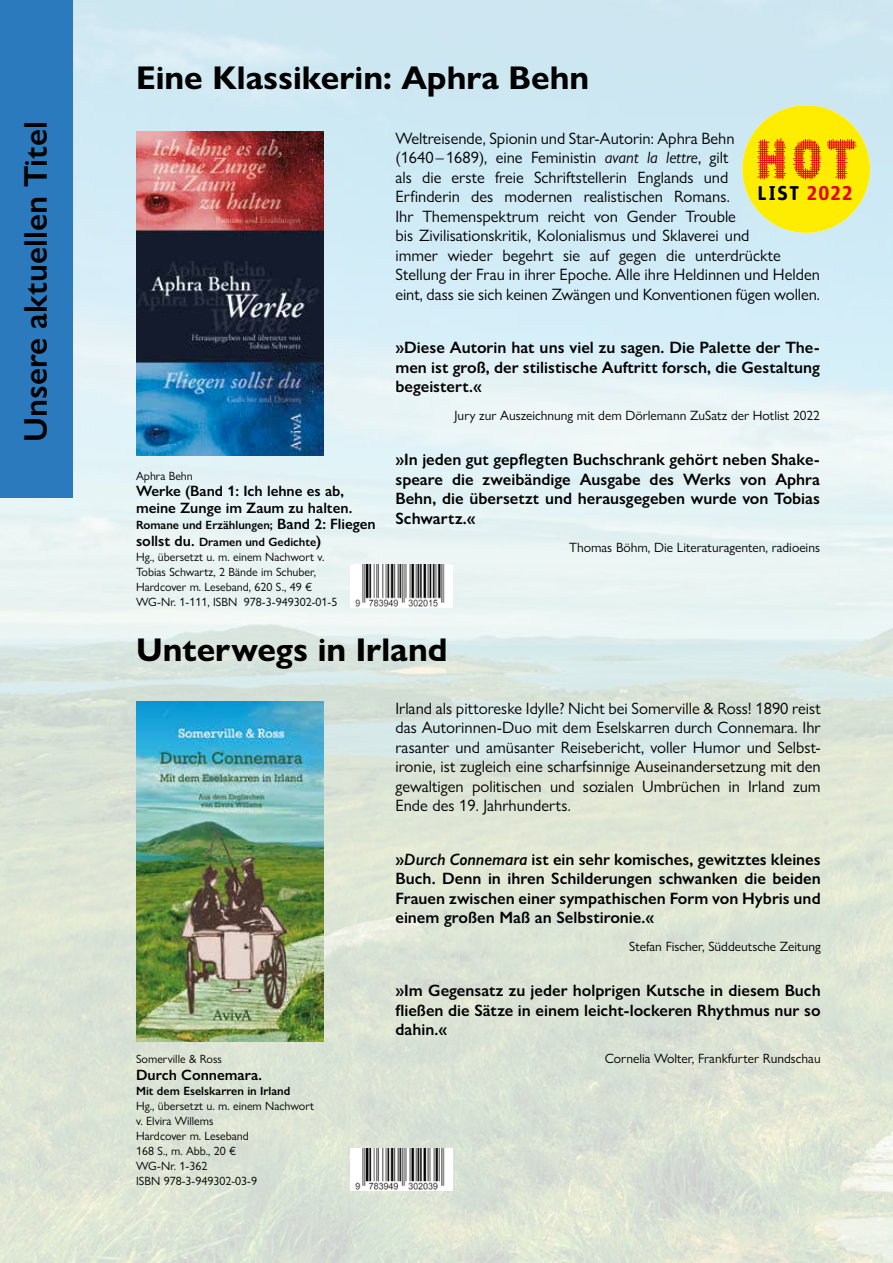
<style>
.page{position:relative;width:893px;height:1263px;background:#fff}
.page>*{position:absolute;margin:0;border:0;box-sizing:border-box;transform-origin:0 0}
.t1{font:700 33px "Gill Sans Nova";color:#000}
.t2{font:600 33px "Gill Sans Nova";color:#000}
.t3{font:700 19.95px "Unit Rounded OT";letter-spacing:.045em;color:#000}
.t4{font:16.5px/19.5px "Gill Sans Nova";color:#000}
.t5{font:600 16.5px/19.5px "Gill Sans Nova";color:#000;text-align:justify}
.t6{font:600 15px/16.5px "Gill Sans Nova";color:#000}
.t7{font:13.5px "Gill Sans Nova";color:#000}
.t8{font:12px/15px "Gill Sans Nova";color:#000}
.t9{font:600 12px/16.5px "Gill Sans Nova";color:#000}
.s1{font-size:15px}
.s2{font-style:italic}
.s3{color:#e30613}
</style>
<div class="page">
<img style="left:0;top:0;width:893px;height:1263px">
<div style="left:0;top:0;width:72px;height:497px;background:#2b7abe"></div>
<img style="left:136px;top:132px;width:187px;height:323px">
<div style="left:351px;top:565px;width:102px;height:42px;background:#fff"></div>
<img style="left:355px;top:565px;width:90px;height:42px">
<svg style="left:742px;top:105px;width:128px;height:128px;background:#f1d637"></svg>
<img style="left:136px;top:702px;width:187px;height:340px">
<div style="left:351px;top:1148px;width:102px;height:43px;background:#fff"></div>
<img style="left:355px;top:1148px;width:90px;height:42px">
<h1 class="t2" style="left:15px;top:442px;width:323px;rotate:-90deg">Unsere aktuellen Titel</h1>
<h1 class="t1" style="left:136px;top:58px;width:454px">Eine Klassikerin: Aphra Behn</h1>
<p class="t8" style="left:136px;top:468px;width:58px">Aphra Behn</p>
<p class="t6" style="left:136px;top:483px;width:218px">Werke (Band 1: Ich lehne es ab, meine Zunge im Zaum zu halten.</p>
<p class="t9" style="left:136px;top:517px;width:241px">Romane und Erzählungen; <span class="s1">Band 2: Fliegen sollst du.</span> Dramen und Gedichte<span class="s1">)</span></p>
<p class="t8" style="left:136px;top:549px;width:203px">Hg., übersetzt u. m. einem Nachwort v.<br>Tobias Schwartz, 2 Bände im Schuber, Hardcover m. Leseband, 620 S., 49 € WG-Nr. 1-111, ISBN 978-3-949302-01-5</p>
<p class="t4" style="left:395px;top:128px;width:426px">Weltreisende, Spionin und Star-Autorin: Aphra Behn<br>(1640 – 1689), eine Feministin <span class="s2">avant la lettre</span>, gilt<br>als die erste freie Schriftstellerin Englands und<br>Erfinderin des modernen realistischen Romans.<br>Ihr Themenspektrum reicht von Gender Trouble<br>bis Zivilisationskritik, Kolonialismus und Sklaverei und<br>immer wieder begehrt sie auf gegen die unterdrückte Stellung der Frau in ihrer Epoche. Alle ihre Heldinnen und Helden eint, dass sie sich keinen Zwängen und Konventionen fügen wollen.</p>
<p class="t5" style="left:395px;top:338px;width:426px">»Diese Autorin hat uns viel zu sagen. Die Palette der The&shy;men ist groß, der stilistische Auftritt forsch, die Gestaltung begeistert.«</p>
<p class="t7" style="left:455px;top:408px;width:367px">Jury zur Auszeichnung mit dem Dörlemann ZuSatz der Hotlist 2022</p>
<p class="t5" style="left:395px;top:450px;width:426px">»In jeden gut gepflegten Buchschrank gehört neben Shake&shy;speare die zweibändige Ausgabe des Werks von Aphra Behn, die übersetzt und herausgegeben wurde von Tobias Schwartz.«</p>
<p class="t7" style="left:569px;top:539px;width:252px">Thomas Böhm, Die Literaturagenten, radioeins</p>
<p class="t3" style="left:758px;top:181px;width:97px">LIST <span class="s3">2022</span></p>
<h1 class="t1" style="left:136px;top:629px;width:313px">Unterwegs in Irland</h1>
<p class="t8" style="left:136px;top:1052px;width:87px">Somerville &amp; Ross</p>
<p class="t6" style="left:136px;top:1066px;width:128px">Durch Connemara.</p>
<p class="t9" style="left:136px;top:1082px;width:156px">Mit dem Eselskarren in Irland</p>
<p class="t8" style="left:136px;top:1098px;width:180px">Hg., übersetzt u. m. einem Nachwort v. Elvira Willems<br>Hardcover m. Leseband<br>168 S., m. Abb., 20 €<br>WG-Nr. 1-362<br>ISBN 978-3-949302-03-9</p>
<p class="t4" style="left:395px;top:698px;width:427px;text-align:justify">Irland als pittoreske Idylle? Nicht bei Somerville &amp; Ross! 1890 reist das Autorinnen-Duo mit dem Eselskarren durch Connemara. Ihr rasanter und amüsanter Reisebericht, voller Humor und Selbst&shy;ironie, ist zugleich eine scharfsinnige Auseinandersetzung mit den gewaltigen politischen und sozialen Umbrüchen in Irland zum Ende des 19. Jahrhunderts.</p>
<p class="t5" style="left:395px;top:849px;width:427px">»<span class="s2">Durch Connemara</span> ist ein sehr komisches, gewitztes kleines Buch. Denn in ihren Schilderungen schwanken die beiden Frauen zwischen einer sympathischen Form von Hybris und einem großen Maß an Selbstironie.«</p>
<p class="t7" style="left:629px;top:938px;width:193px">Stefan Fischer, Süddeutsche Zeitung</p>
<p class="t5" style="left:395px;top:981px;width:427px">»Im Gegensatz zu jeder holprigen Kutsche in diesem Buch fließen die Sätze in einem leicht-lockeren Rhythmus nur so dahin.«</p>
<p class="t7" style="left:605px;top:1050px;width:217px">Cornelia Wolter, Frankfurter Rundschau</p>
</div>
